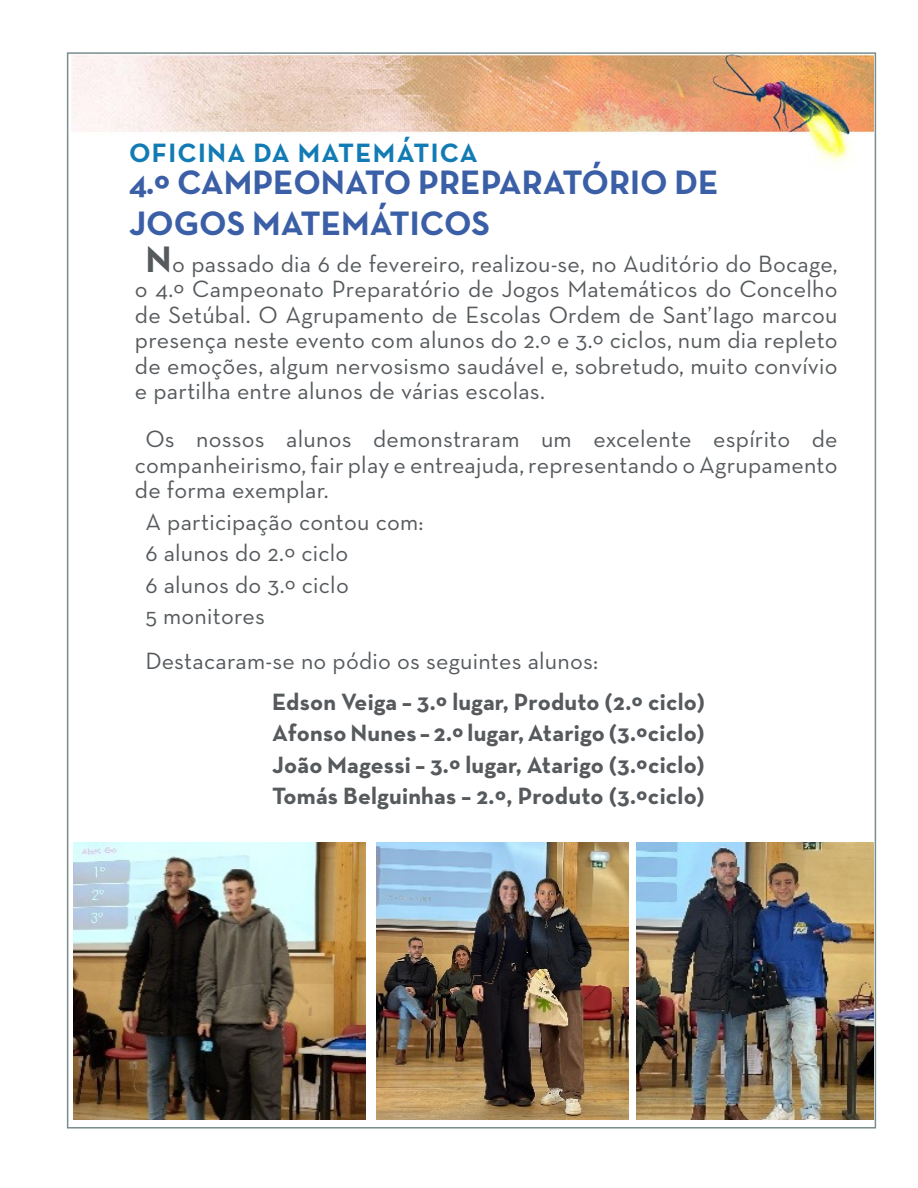
<style>
.page{position:relative;width:918px;height:1188px;background:#fff}
.page>*{position:absolute;margin:0;border:0;box-sizing:border-box;transform-origin:0 0}
.t1{font:700 34.5px "Neutra Text TF";color:#3b5fa7}
.t2{font:700 27px "Neutra Text TF";letter-spacing:.05em;color:#127bb4}
.t3{font:24px/25.5px "Neutra Text";letter-spacing:.01em;color:#565a5d;text-align:justify}
.t4{font:700 24px "Neutra Text";letter-spacing:.01em;color:#565a5d}
.s1{font-weight:700;font-size:37.5px}
</style>
<div class="page">
<img style="left:72px;top:54px;width:801px;height:115px">
<img style="left:74px;top:842px;width:291px;height:278px">
<img style="left:376px;top:842px;width:252px;height:278px">
<img style="left:637px;top:842px;width:236px;height:278px">
<p class="t2" style="left:129px;top:136px;width:350px">OFICINA DA MATEMÁTICA</p>
<p class="t1" style="left:129px;top:161px;width:591px">4.º CAMPEONATO PREPARATÓRIO DE</p>
<p class="t1" style="left:129px;top:202px;width:363px">JOGOS MATEMÁTICOS</p>
<p class="t3" style="left:135px;top:251px;width:704px;text-indent:10px"><span class="s1">N</span>o passado dia 6 de fevereiro, realizou-se, no Auditório do Bocage, o 4.º Campeonato Preparatório de Jogos Matemáticos do Concelho de Setúbal. O Agrupamento de Escolas Ordem de Sant’Iago marcou presença neste evento com alunos do 2.º e 3.º ciclos, num dia repleto de emoções, algum nervosismo saudável e, sobretudo, muito convívio e partilha entre alunos de várias escolas.</p>
<p class="t3" style="left:135px;top:426px;width:704px;text-indent:10px">Os nossos alunos demonstraram um excelente espírito de companheirismo, fair play e entreajuda, representando o Agrupamento de forma exemplar.</p>
<p class="t3" style="left:145px;top:509px;width:280px">A participação contou com:</p>
<p class="t3" style="left:145px;top:540px;width:205px">6 alunos do 2.º ciclo</p>
<p class="t3" style="left:145px;top:572px;width:205px">6 alunos do 3.º ciclo</p>
<p class="t3" style="left:145px;top:603px;width:121px">5 monitores</p>
<p class="t3" style="left:145px;top:648px;width:454px">Destacaram-se no pódio os seguintes alunos:</p>
<p class="t4" style="left:272px;top:687px;width:434px">Edson Veiga – 3.º lugar, Produto (2.º ciclo)</p>
<p class="t4" style="left:272px;top:718px;width:434px">Afonso Nunes – 2.º lugar, Atarigo (3.ºciclo)</p>
<p class="t4" style="left:272px;top:750px;width:434px">João Magessi – 3.º lugar, Atarigo (3.ºciclo)</p>
<p class="t4" style="left:272px;top:781px;width:434px">Tomás Belguinhas – 2.º, Produto (3.ºciclo)</p>
</div>
